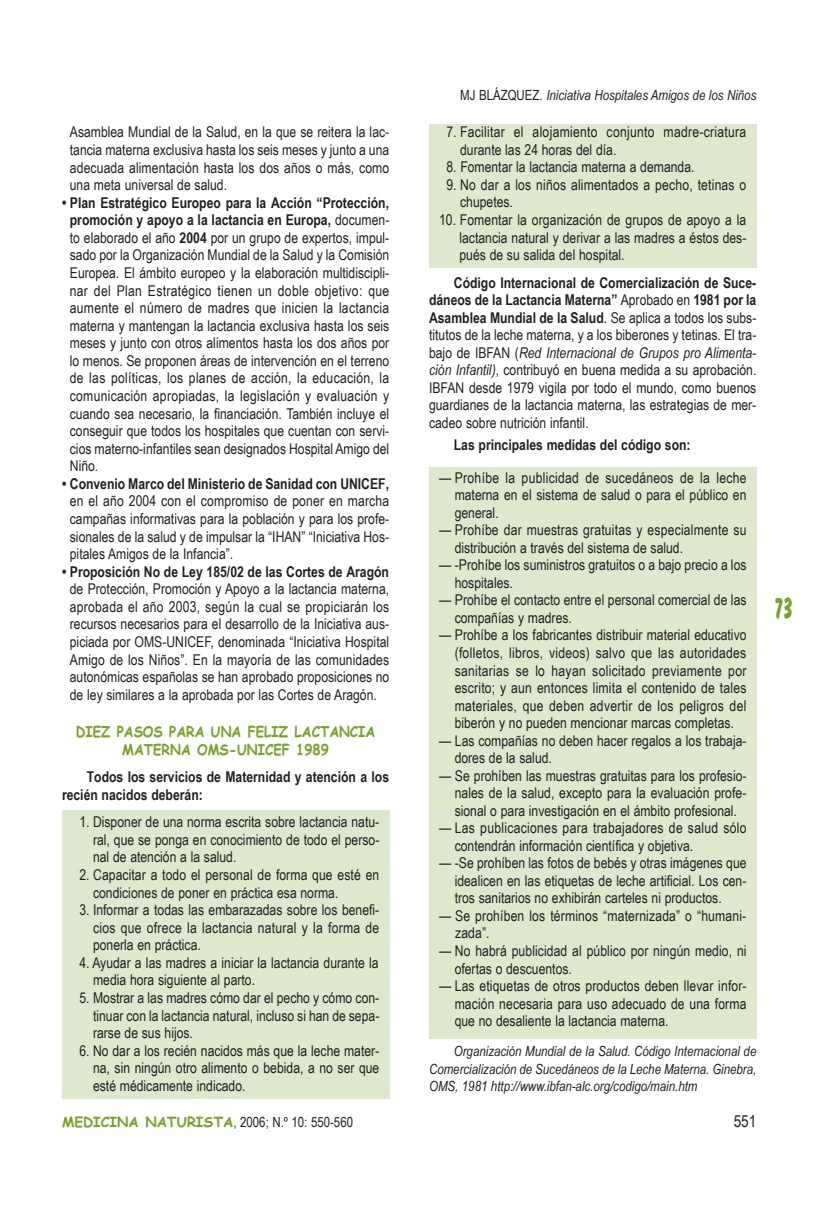
<style>
.page{position:relative;width:819px;height:1220px;background:#fff}
.page>*{position:absolute;margin:0;border:0;box-sizing:border-box;transform-origin:0 0}
.t1{font:700 31.5px "Dom Casual";color:#78a22d;scale:.66 1}
.t2{font:16.62px "Arial Narrow";color:#231f20}
.t3{font:14.88px/17.5px "Arial Narrow";color:#231f20;text-align:justify}
.t4{font:700 14.88px/17.5px "Arial Narrow";color:#231f20}
.t5{font:14.88px/17.5px "Arial Narrow";letter-spacing:.02em;color:#231f20}
.t6{font:700 14.88px/17.5px "Comic Sans MS";color:#78a22d;text-align:center;scale:.9 1}
.t7{font:italic 14px/17.5px "Arial Narrow";color:#231f20;text-align:justify}
.t8{font:14px "Arial Narrow";color:#231f20}
.s1{font-weight:700}
.s2{font-style:normal}
.s3{font-style:italic}
.s4{font-family:"Comic Sans MS";font-weight:700;color:#78a22d}
</style>
<div class="page">
<div style="left:429px;top:467px;width:327px;height:571px;background:#dee8cc"></div>
<div style="left:429px;top:124px;width:327px;height:144px;background:#dee8cc"></div>
<div style="left:62px;top:810px;width:327px;height:288px;background:#dee8cc"></div>
<p class="t3" style="left:70px;top:123px;width:321px">Asamblea Mundial de la Salud, en la que se reitera la lac&shy;tancia materna exclusiva hasta los seis meses y junto a una adecuada alimentación hasta los dos años o más, como una meta universal de salud.</p>
<p class="t3" style="left:70px;top:193px;width:321px;text-indent:-8px"><span class="s1">• Plan Estratégico Europeo para la Acción “Protección, promoción y apoyo a la lactancia en Europa,</span> documen&shy;to elaborado el año <span class="s1">2004</span> por un grupo de expertos, impul&shy;sado por la Organización Mundial de la Salud y la Comisión Europea. El ámbito europeo y la elaboración multidiscipli&shy;nar del Plan Estratégico tienen un doble objetivo: que aumente el número de madres que inicien la lactancia materna y mantengan la lactancia exclusiva hasta los seis meses y junto con otros alimentos hasta los dos años por lo menos. Se proponen áreas de intervención en el terreno de las políticas, los planes de acción, la educación, la comunicación apropiadas, la legislación y evaluación y cuando sea necesario, la financiación. También incluye el conseguir que todos los hospitales que cuentan con servi&shy;cios materno-infantiles sean designados Hospital Amigo del Niño.</p>
<p class="t4" style="left:62px;top:475px;width:329px">• Convenio Marco del Ministerio de Sanidad con UNICEF,</p>
<p class="t3" style="left:70px;top:492px;width:321px">en el año 2004 con el compromiso de poner en marcha campañas informativas para la población y para los profe&shy;sionales de la salud y de impulsar la “IHAN” “Iniciativa Hos&shy;pitales Amigos de la Infancia”.</p>
<p class="t4" style="left:62px;top:562px;width:329px">• Proposición No de Ley 185/02 de las Cortes de Aragón</p>
<p class="t3" style="left:70px;top:580px;width:321px">de Protección, Promoción y Apoyo a la lactancia materna, aprobada el año 2003, según la cual se propiciarán los recursos necesarios para el desarrollo de la Iniciativa aus&shy;piciada por OMS-UNICEF, denominada “Iniciativa Hospital Amigo de los Niños”. En la mayoría de las comunidades autonómicas españolas se han aprobado proposiciones no de ley similares a la aprobada por las Cortes de Aragón.</p>
<p class="t6" style="left:76px;top:722px;width:334px">DIEZ PASOS PARA UNA FELIZ LACTANCIA<br>MATERNA OMS-UNICEF 1989</p>
<p class="t4" style="left:62px;top:768px;width:329px;text-indent:25px">Todos los servicios de Maternidad y atención a los recién nacidos deberán:</p>
<p class="t3" style="left:93px;top:813px;width:288px;text-indent:-14px">1. Disponer de una norma escrita sobre lactancia natu&shy;ral, que se ponga en conocimiento de todo el perso&shy;nal de atención a la salud.</p>
<p class="t3" style="left:93px;top:866px;width:288px;text-indent:-14px">2. Capacitar a todo el personal de forma que esté en condiciones de poner en práctica esa norma.</p>
<p class="t3" style="left:93px;top:901px;width:288px;text-indent:-14px">3. Informar a todas las embarazadas sobre los benefi&shy;cios que ofrece la lactancia natural y la forma de ponerla en práctica.</p>
<p class="t3" style="left:93px;top:954px;width:287px;text-indent:-14px">4. Ayudar a las madres a iniciar la lactancia durante la media hora siguiente al parto.</p>
<p class="t3" style="left:93px;top:989px;width:288px;text-indent:-14px">5. Mostrar a las madres cómo dar el pecho y cómo con&shy;tinuar con la lactancia natural, incluso si han de sepa&shy;rarse de sus hijos.</p>
<p class="t3" style="left:93px;top:1041px;width:288px;text-indent:-14px">6. No dar a los recién nacidos más que la leche mater&shy;na, sin ningún otro alimento o bebida, a no ser que esté médicamente indicado.</p>
<p class="t7" style="left:460px;top:86px;width:298px"><span class="s2">MJ BLÁZQUEZ.</span> Iniciativa Hospitales Amigos de los Niños</p>
<p class="t5" style="left:460px;top:123px;width:288px;text-indent:-14px">7. Facilitar el alojamiento conjunto madre-criatura durante las 24 horas del día.</p>
<p class="t3" style="left:446px;top:158px;width:250px">8. Fomentar la lactancia materna a demanda.</p>
<p class="t3" style="left:460px;top:176px;width:288px;text-indent:-14px">9. No dar a los niños alimentados a pecho, tetinas o chupetes.</p>
<p class="t3" style="left:459px;top:211px;width:288px;text-indent:-20px">10. Fomentar la organización de grupos de apoyo a la lactancia natural y derivar a las madres a éstos des&shy;pués de su salida del hospital.</p>
<p class="t3" style="left:429px;top:273px;width:329px;text-indent:25px"><span class="s1">Código Internacional de Comercialización de Suce&shy;dáneos de la Lactancia Materna”</span> Aprobado en <span class="s1">1981 por la Asamblea Mundial de la Salud</span>. Se aplica a todos los subs&shy;titutos de la leche materna, y a los biberones y tetinas. El tra&shy;bajo de IBFAN (<span class="s3">Red Internacional de Grupos pro Alimenta&shy;ción Infantil)</span>, contribuyó en buena medida a su aprobación.<br>IBFAN desde 1979 vigila por todo el mundo, como buenos guardianes de la lactancia materna, las estrategias de mer&shy;cadeo sobre nutrición infantil.</p>
<p class="t4" style="left:454px;top:436px;width:238px">Las principales medidas del código son:</p>
<p class="t3" style="left:455px;top:468px;width:293px;text-indent:-16px">— Prohíbe la publicidad de sucedáneos de la leche materna en el sistema de salud o para el público en general.</p>
<p class="t3" style="left:455px;top:521px;width:293px;text-indent:-16px">— Prohíbe dar muestras gratuitas y especialmente su distribución a través del sistema de salud.</p>
<p class="t3" style="left:455px;top:556px;width:293px;text-indent:-16px">— -Prohíbe los suministros gratuitos o a bajo precio a los hospitales.</p>
<p class="t3" style="left:455px;top:591px;width:293px;text-indent:-16px">— Prohíbe el contacto entre el personal comercial de las compañías y madres.</p>
<p class="t3" style="left:455px;top:626px;width:293px;text-indent:-16px">— Prohíbe a los fabricantes distribuir material educativo (folletos, libros, videos) salvo que las autoridades sanitarias se lo hayan solicitado previamente por escrito; y aun entonces limita el contenido de tales materiales, que deben advertir de los peligros del biberón y no pueden mencionar marcas completas.</p>
<p class="t3" style="left:455px;top:731px;width:293px;text-indent:-16px">— Las compañías no deben hacer regalos a los trabaja&shy;dores de la salud.</p>
<p class="t3" style="left:455px;top:766px;width:293px;text-indent:-16px">— Se prohíben las muestras gratuitas para los profesio&shy;nales de la salud, excepto para la evaluación profe&shy;sional o para investigación en el ámbito profesional.</p>
<p class="t5" style="left:455px;top:819px;width:293px;text-indent:-16px">— Las publicaciones para trabajadores de salud sólo contendrán información científica y objetiva.</p>
<p class="t3" style="left:455px;top:854px;width:293px;text-indent:-16px">— -Se prohíben las fotos de bebés y otras imágenes que idealicen en las etiquetas de leche artificial. Los cen&shy;tros sanitarios no exhibirán carteles ni productos.</p>
<p class="t3" style="left:455px;top:907px;width:293px;text-indent:-16px">— Se prohíben los términos “maternizada” o “humani&shy;zada”.</p>
<p class="t3" style="left:455px;top:942px;width:293px;text-indent:-16px">— No habrá publicidad al público por ningún medio, ni ofertas o descuentos.</p>
<p class="t3" style="left:455px;top:977px;width:293px;text-indent:-16px">— Las etiquetas de otros productos deben llevar infor&shy;mación necesaria para uso adecuado de una forma que no desaliente la lactancia materna.</p>
<p class="t7" style="left:429px;top:1042px;width:329px;text-indent:25px">Organización Mundial de la Salud. Código Internacional de Comercialización de Sucedáneos de la Leche Materna. Ginebra, OMS, 1981 http://www.ibfan-alc.org/codigo/main.htm</p>
<p class="t8" style="left:62px;top:1114px;width:293px"><span class="s4">MEDICINA NATURISTA</span>, 2006; N.º 10: 550-560</p>
<p class="t2" style="left:734px;top:1111px;width:24px">551</p>
<h1 class="t1" style="left:775px;top:595px;width:28px">73</h1>
</div>
